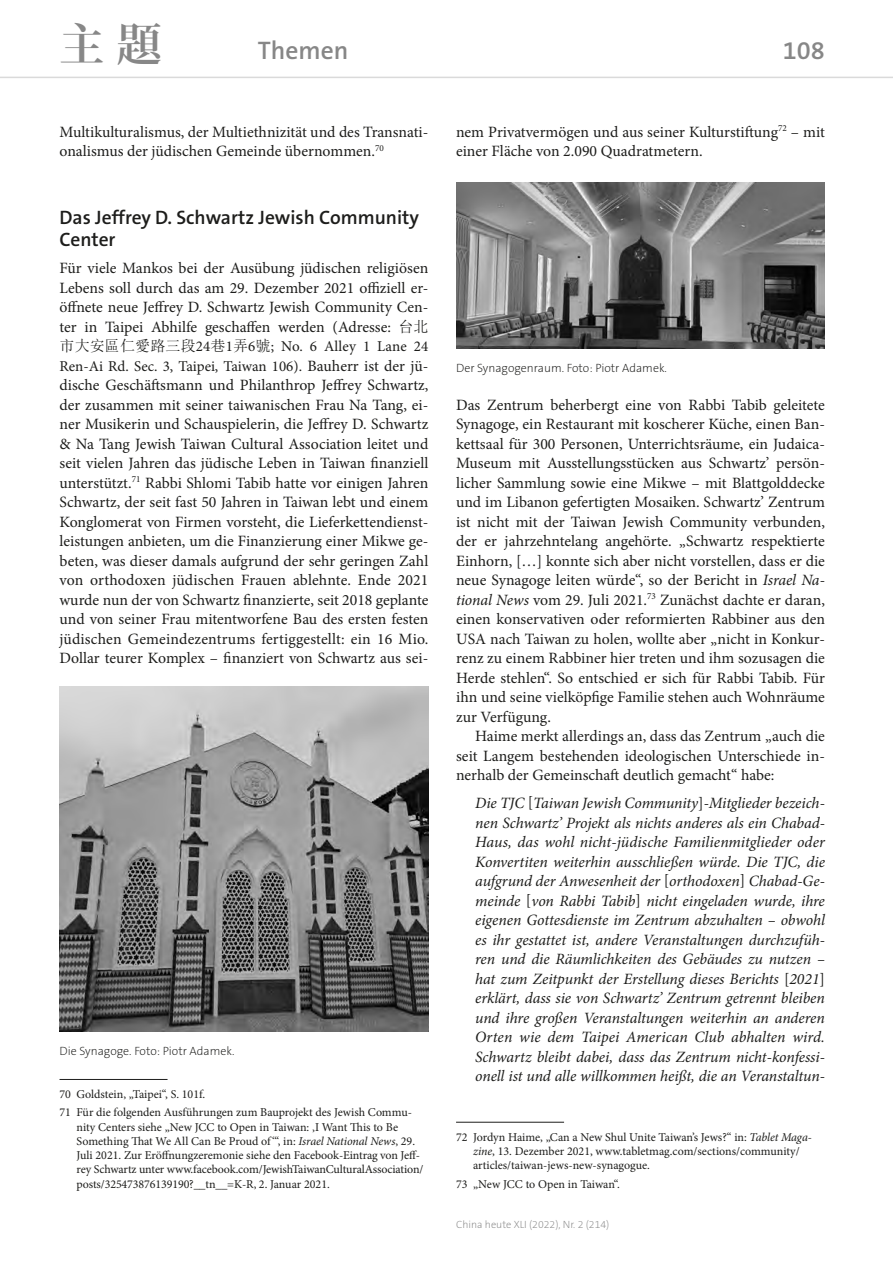
<style>
.page{position:relative;width:893px;height:1263px;background:#fff}
.page>*{position:absolute;margin:0;border:0;box-sizing:border-box;transform-origin:0 0}
.t1{font:700 45px "Koz Min Pr 6 N";color:#878787}
.t2{font:600 25.5px "The Sans B6";color:#878787}
.Überschrift_2{font:600 19.5px/22.5px "The Sans B6";color:#1d1d1b}
.Grundtext_ohne_Einzu{font:15.75px/19.5px "Minion Pro";color:#1d1d1b;text-align:justify}
.Blockzitat{font:italic 15.75px/19.5px "Minion Pro";letter-spacing:-.01em;color:#1d1d1b;text-align:justify}
.Grundtext_mit_Einzug{font:15.75px/19.5px "Minion Pro";color:#1d1d1b}
.Grundtext_ohne_Einzu-2{font:15px/19.5px "Minion Pro";color:#1d1d1b}
.Fußnoten{font:12px/14.2px "Minion Pro";letter-spacing:-.005em;color:#1d1d1b}
.Bildunterschrift{font:200 12px "The Sans B2";color:#1d1d1b}
.t3{font:200 10.5px "The Sans B2";color:#878787}
.s1{font-family:"Sim Sun";font-size:15px}
.s2{font-family:"Sim Sun"}
.s3{font-size:15.75px}
.s4{font-style:italic}
.s5{font-style:normal}
</style>
<div class="page">
<hr style="left:0;top:77px;width:893px;height:1px;background:#dadada">
<hr style="left:60px;top:1079px;width:108px;height:1px;background:#1d1d1b">
<hr style="left:456px;top:1122px;width:108px;height:1px;background:#1d1d1b">
<img style="left:60px;top:687px;width:368px;height:345px">
<img style="left:456px;top:183px;width:369px;height:166px">
<h1 class="t1" style="left:60px;top:19px;width:104px">主 題</h1>
<h2 class="t2" style="left:258px;top:37px;width:92px">Themen</h2>
<h2 class="t2" style="left:783px;top:37px;width:44px">108</h2>
<p class="Grundtext_mit_Einzug" style="left:60px;top:122px;width:370px">Multikulturalismus, der Multiethnizität und des Transnati&shy;onalismus der jüdischen Gemeinde übernommen.<sup>70</sup></p>
<p class="Überschrift_2" style="left:60px;top:206px;width:361px">Das Jeffrey D. Schwartz Jewish Community<br>Center</p>
<p class="Grundtext_ohne_Einzu" style="left:60px;top:258px;width:370px">Für viele Mankos bei der Ausübung jüdischen religiösen Lebens soll durch das am 29. Dezember 2021 offiziell er&shy;öffnete neue Jeffrey D. Schwartz Jewish Community Cen&shy;ter in Taipei Abhilfe geschaffen werden (Adresse: <span class="s1">台北</span></p>
<p class="Grundtext_ohne_Einzu-2" style="left:60px;top:337px;width:370px"><span class="s2">市大安區仁愛路三段</span>24<span class="s2">巷</span>1<span class="s2">弄</span>6<span class="s2">號</span>; No. 6 Alley 1 Lane 24<br>Ren-Ai Rd. Sec. 3, Taipei, Taiwan 106). <span class="s3">Bauherr ist der jü-</span></p>
<p class="Grundtext_ohne_Einzu" style="left:60px;top:375px;width:370px">dische Geschäftsmann und Philanthrop Jeffrey Schwartz, der zusammen mit seiner taiwanischen Frau Na Tang, ei&shy;ner Musikerin und Schauspielerin, die Jeffrey D. Schwartz &amp; Na Tang Jewish Taiwan Cultural Association leitet und seit vielen Jahren das jüdische Leben in Taiwan finanziell unterstützt.<sup>71</sup> Rabbi Shlomi Tabib hatte vor einigen Jahren Schwartz, der seit fast 50 Jahren in Taiwan lebt und einem Konglomerat von Firmen vorsteht, die Lieferkettendienst&shy;leistungen anbieten, um die Finanzierung einer Mikwe ge&shy;beten, was dieser damals aufgrund der sehr geringen Zahl von orthodoxen jüdischen Frauen ablehnte. Ende 2021 wurde nun der von Schwartz finanzierte, seit 2018 geplante und von seiner Frau mitentworfene Bau des ersten festen jüdischen Gemeindezentrums fertiggestellt: ein 16 Mio.<br>Dollar teurer Komplex – finanziert von Schwartz aus sei-</p>
<p class="Bildunterschrift" style="left:60px;top:1045px;width:176px">Die Synagoge. Foto: Piotr Adamek.</p>
<p class="Fußnoten" style="left:60px;top:1087px;width:147px">70 Goldstein, „Taipei“, S. 101f.</p>
<p class="Fußnoten" style="left:77px;top:1105px;width:348px;text-indent:-17px">71 Für die folgenden Ausführungen zum Bauprojekt des Jewish Commu&shy;nity Centers siehe „New JCC to Open in Taiwan: ‚I Want This to Be Something That We All Can Be Proud of ‘“, in: <span class="s4">Israel National News</span>, 29.<br>Juli 2021. Zur Eröffnungzeremonie siehe den Facebook-Eintrag von Jeff&shy;rey Schwartz unter www.facebook.com/JewishTaiwanCulturalAssociation/ posts/325473876139190?__tn__=K-R, 2. Januar 2021.</p>
<p class="Grundtext_ohne_Einzu" style="left:456px;top:122px;width:370px">nem Privatvermögen und aus seiner Kulturstiftung<sup>72</sup> – mit einer Fläche von 2.090 Quadratmetern.</p>
<p class="Bildunterschrift" style="left:456px;top:362px;width:212px">Der Synagogenraum. Foto: Piotr Adamek.</p>
<p class="Grundtext_ohne_Einzu" style="left:456px;top:395px;width:370px">Das Zentrum beherbergt eine von Rabbi Tabib geleitete Synagoge, ein Restaurant mit koscherer Küche, einen Ban&shy;kettsaal für 300 Personen, Unterrichtsräume, ein Judaica-Museum mit Ausstellungsstücken aus Schwartz’ persön&shy;licher Sammlung sowie eine Mikwe – mit Blattgolddecke und im Libanon gefertigten Mosaiken. Schwartz’ Zentrum ist nicht mit der Taiwan Jewish Community verbunden, der er jahrzehntelang angehörte. „Schwartz respektierte Einhorn, […] konnte sich aber nicht vorstellen, dass er die neue Synagoge leiten würde“, so der Bericht in <span class="s4">Israel Na&shy;tional News</span> vom 29. Juli 2021.<sup>73</sup> Zunächst dachte er daran, einen konservativen oder reformierten Rabbiner aus den USA nach Taiwan zu holen, wollte aber „nicht in Konkur&shy;renz zu einem Rabbiner hier treten und ihm sozusagen die Herde stehlen“. So entschied er sich für Rabbi Tabib. Für ihn und seine vielköpfige Familie stehen auch Wohnräume zur Verfügung.</p>
<p class="Grundtext_mit_Einzug" style="left:456px;top:726px;width:370px;text-align:justify;text-indent:19px">Haime merkt allerdings an, dass das Zentrum „auch die seit Langem bestehenden ideologischen Unterschiede in&shy;nerhalb der Gemeinschaft deutlich gemacht“ habe:</p>
<p class="Blockzitat" style="left:475px;top:793px;width:351px">Die TJC <span class="s5">[</span>Taiwan Jewish Community<span class="s5">]</span>-Mitglieder bezeich&shy;nen Schwartz’ Projekt als nichts anderes als ein Chabad-Haus, das wohl nicht-jüdische Familienmitglieder oder Konvertiten weiterhin ausschließen würde. Die TJC, die aufgrund der Anwesenheit der <span class="s5">[</span>orthodoxen<span class="s5">]</span> Chabad-Ge&shy;meinde <span class="s5">[</span>von Rabbi Tabib<span class="s5">]</span> nicht eingeladen wurde, ihre eigenen Gottesdienste im Zentrum abzuhalten – obwohl es ihr gestattet ist, andere Veranstaltungen durchzufüh&shy;ren und die Räumlichkeiten des Gebäudes zu nutzen – hat zum Zeitpunkt der Erstellung dieses Berichts <span class="s5">[</span>2021<span class="s5">] </span>erklärt, dass sie von Schwartz’ Zentrum getrennt bleiben und ihre großen Veranstaltungen weiterhin an anderen Orten wie dem Taipei American Club abhalten wird.<br>Schwartz bleibt dabei, dass das Zentrum nicht-konfessi&shy;onell ist und alle willkommen heißt, die an Veranstaltun-</p>
<p class="Fußnoten" style="left:473px;top:1130px;width:339px;text-indent:-17px">72 Jordyn Haime, „Can a New Shul Unite Taiwan’s Jews?“ in: <span class="s4">Tablet Maga&shy;zine</span>, 13. Dezember 2021, www.tabletmag.com/sections/community/ articles/taiwan-jews-new-synagogue.</p>
<p class="Fußnoten" style="left:456px;top:1177px;width:165px">73 „New JCC to Open in Taiwan“.</p>
<p class="t3" style="left:456px;top:1218px;width:155px">China heute XLI (2022), Nr. 2 (214)</p>
</div>
